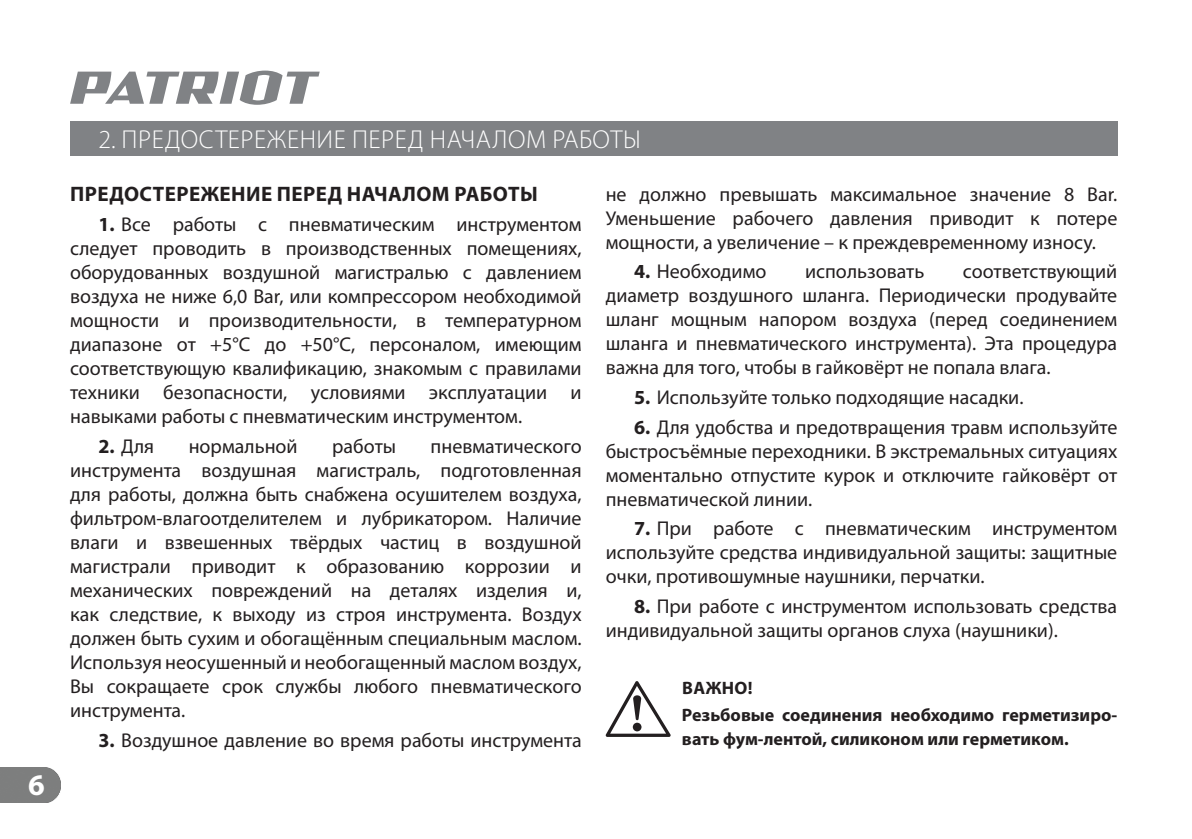
<style>
.page{position:relative;width:1192px;height:839px;background:#fff}
.page>*{position:absolute;margin:0;border:0;box-sizing:border-box;transform-origin:0 0}
.t1{font:700 30px "Myriad Pro";color:#fff}
.t2{font:300 26px "Myriad Pro";letter-spacing:.02em;color:#fff}
.t3{font:700 21px "Myriad Pro";letter-spacing:.02em;color:#231f20}
.t4{font:20px/24px "Myriad Pro";color:#231f20;text-align:justify}
.t5{font:700 18px/27.2px "Myriad Pro";color:#231f20}
.s1{font-weight:700}
</style>
<div class="page">
<div style="left:0;top:767px;width:60px;height:35px;background:#7d7e7e"></div>
<svg style="left:70px;top:71px;width:249px;height:34px"></svg>
<div style="left:70px;top:121px;width:1047px;height:34px;background:#808285"></div>
<svg style="left:605px;top:681px;width:66px;height:56px"></svg>
<h1 class="t1" style="left:28px;top:769px;width:18px">6</h1>
<h2 class="t2" style="left:98px;top:127px;width:543px">2. ПРЕДОСТЕРЕЖЕНИЕ ПЕРЕД НАЧАЛОМ РАБОТЫ</h2>
<p class="t3" style="left:70px;top:184px;width:469px">ПРЕДОСТЕРЕЖЕНИЕ ПЕРЕД НАЧАЛОМ РАБОТЫ</p>
<p class="t4" style="left:70px;top:213px;width:513px;text-indent:28px"><span class="s1">1.</span> Все работы с пневматическим инструментом следует проводить в производственных помещениях, оборудованных воздушной магистралью с давлением воздуха не ниже 6,0 Bar, или компрессором необходимой мощности и производительности, в температурном диапазоне от +5°С до +50°С, персоналом, имеющим соответствующую квалификацию, знакомым с правилами техники безопасности, условиями эксплуатации и навыками работы с пневматическим инструментом.</p>
<p class="t4" style="left:98px;top:435px;width:57px"><span class="s1">2.</span> Для</p>
<p class="t4" style="left:189px;top:435px;width:110px">нормальной</p>
<p class="t4" style="left:332px;top:435px;width:65px">работы</p>
<p class="t4" style="left:605px;top:183px;width:513px">не должно превышать максимальное значение 8 Bar.<br>Уменьшение рабочего давления приводит к потере мощности, а увеличение – к преждевременному износу.</p>
<p class="t4" style="left:634px;top:260px;width:134px"><span class="s1">4.</span> Необходимо</p>
<p class="t4" style="left:805px;top:260px;width:121px">использовать</p>
<p class="t4" style="left:605px;top:260px;width:513px;text-indent:357px">соответствующий диаметр воздушного шланга. Периодически продувайте шланг мощным напором воздуха (перед соединением шланга и пневматического инструмента). Эта процедура важна для того, чтобы в гайковёрт не попала влага.</p>
<p class="t4" style="left:634px;top:386px;width:391px"><span class="s1">5.</span> Используйте только подходящие насадки.</p>
<p class="t4" style="left:605px;top:416px;width:513px;text-indent:28px"><span class="s1">6.</span> Для удобства и предотвращения травм используйте быстросъёмные переходники. В экстремальных ситуациях моментально отпустите курок и отключите гайковёрт от пневматической линии.</p>
<p class="t4" style="left:605px;top:517px;width:513px;text-indent:28px"><span class="s1">7.</span> При работе с пневматическим инструментом используйте средства индивидуальной защиты: защитные очки, противошумные наушники, перчатки.</p>
<p class="t4" style="left:605px;top:595px;width:513px;text-indent:28px"><span class="s1">8.</span> При работе с инструментом использовать средства индивидуальной защиты органов слуха (наушники).</p>
<p class="t4" style="left:70px;top:435px;width:513px;text-indent:360px">пневматического инструмента воздушная магистраль, подготовленная для работы, должна быть снабжена осушителем воздуха, фильтром-влагоотделителем и лубрикатором. Наличие влаги и взвешенных твёрдых частиц в воздушной магистрали приводит к образованию коррозии и механических повреждений на деталях изделия и, как следствие, к выходу из строя инструмента. Воздух должен быть сухим и обогащённым специальным маслом.<br>Используя неосушенный и необогащенный маслом воздух, Вы сокращаете срок службы любого пневматического инструмента.</p>
<p class="t4" style="left:98px;top:728px;width:484px"><span class="s1">3.</span> Воздушное давление во время работы инструмента</p>
<p class="t5" style="left:682px;top:675px;width:437px">ВАЖНО!<br>Резьбовые соединения необходимо герметизиро-</p>
<p class="t5" style="left:682px;top:726px;width:388px">вать фум-лентой, силиконом или герметиком.</p>
</div>
